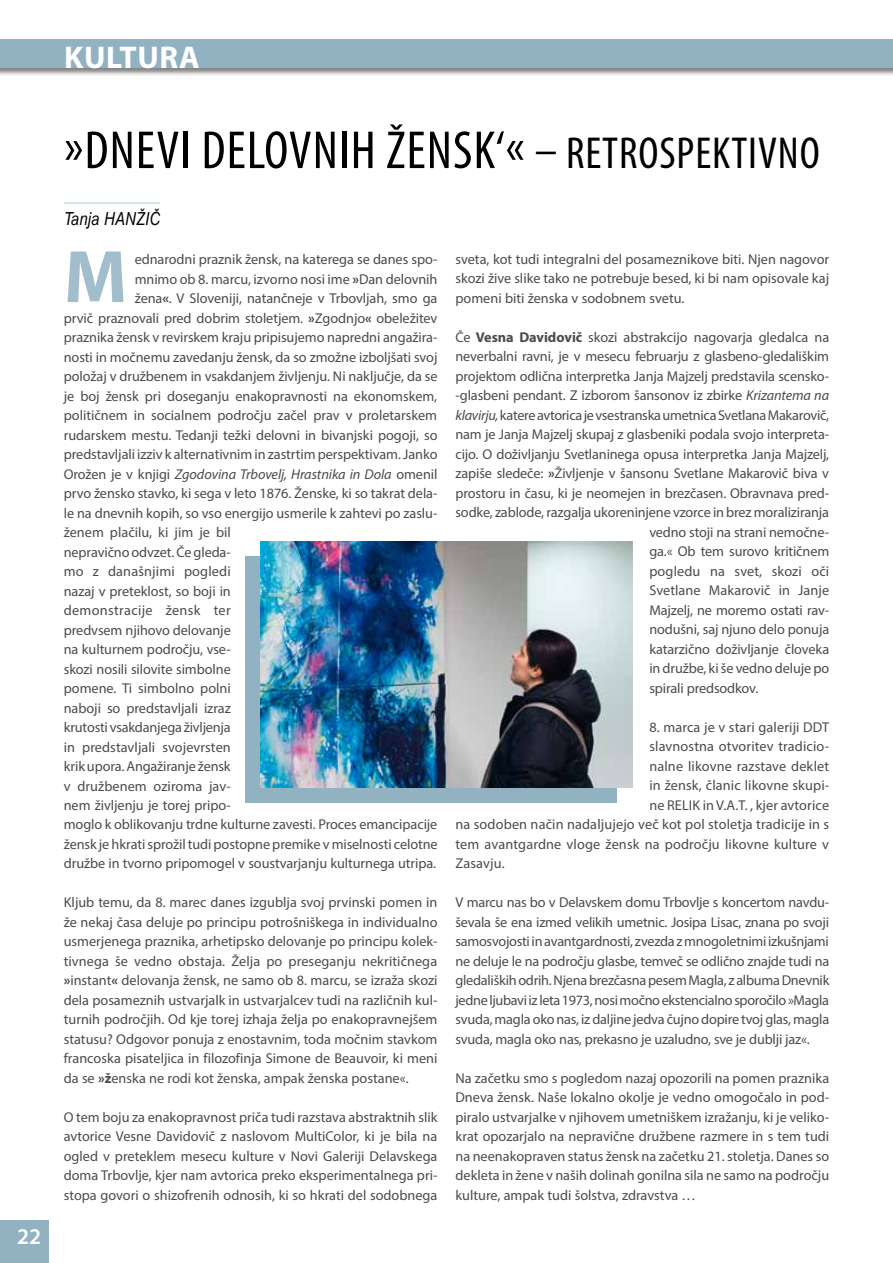
<style>
.page{position:relative;width:893px;height:1263px;background:#fff}
.page>*{position:absolute;margin:0;border:0;box-sizing:border-box;transform-origin:0 0}
.t1{font:700 75px "Myriad Pro";color:#a2bdcb}
.t2{font:condensed 54px "Myriad Pro";letter-spacing:.02em;color:#000}
.t3{font:700 31.5px "Myriad Pro";letter-spacing:.02em;color:#fff}
.t4{font:600 22.5px "Myriad Pro";color:#fff}
.t5{font:italic 18px "Arial Narrow";letter-spacing:.01em;color:#000}
.t6{font:14.25px/19.5px "Myriad Pro";letter-spacing:-.005em;color:#4b4b4d;text-align:justify}
.t7{font:italic 14.25px "Myriad Pro";letter-spacing:-.005em;color:#4b4b4d}
.t8{font:14.25px "Myriad Pro";letter-spacing:.025em;color:#4b4b4d}
.s1{font-size:45px}
.s2{font-weight:700}
.s3{font-style:normal}
.s4{font-style:italic}
</style>
<div class="page">
<div style="left:0;top:1220px;width:49px;height:43px;background:#92b2c1"></div>
<div style="left:0;top:39px;width:893px;height:38px;background:#000;opacity:.5"></div>
<div style="left:0;top:39px;width:893px;height:29px;background:#92b2c1"></div>
<div style="left:246px;top:556px;width:371px;height:247px;background:#92b2c1"></div>
<img style="left:261px;top:541px;width:371px;height:247px">
<hr style="left:64px;top:202px;width:96px;height:2px;background:#dae5eb">
<h3 class="t4" style="left:17px;top:1222px;width:26px">22</h3>
<h3 class="t3" style="left:64px;top:37px;width:137px">KULTURA</h3>
<h2 class="t2" style="left:64px;top:118px;width:757px">»DNEVI DELOVNIH ŽENSK‘« <span class="s1">– RETROSPEKTIVNO</span></h2>
<p class="t5" style="left:64px;top:206px;width:90px">Tanja HANŽIČ</p>
<h1 class="t1" style="left:64px;top:228px;width:65px">M</h1>
<p class="t6" style="left:135px;top:249px;width:304px">ednarodni praznik žensk, na katerega se danes spo-</p>
<p class="t6" style="left:135px;top:269px;width:304px">mnimo ob 8. marcu, izvorno nosi ime <span class="s2">»</span>Dan delovnih</p>
<p class="t6" style="left:135px;top:288px;width:304px">žena<span class="s2">«</span>. V Sloveniji, natančneje v Trbovljah, smo ga</p>
<p class="t6" style="left:64px;top:308px;width:375px">prvič praznovali pred dobrim stoletjem. <span class="s2">»</span>Zgodnjo<span class="s2">«</span> obeležitev</p>
<p class="t6" style="left:64px;top:327px;width:375px">praznika žensk v revirskem kraju pripisujemo napredni angažira-</p>
<p class="t6" style="left:64px;top:347px;width:375px">nosti in močnemu zavedanju žensk, da so zmožne izboljšati svoj</p>
<p class="t6" style="left:64px;top:366px;width:375px">položaj v družbenem in vsakdanjem življenju. Ni naključje, da se</p>
<p class="t6" style="left:64px;top:386px;width:375px">je boj žensk pri doseganju enakopravnosti na ekonomskem,</p>
<p class="t6" style="left:64px;top:405px;width:375px">političnem in socialnem področju začel prav v proletarskem</p>
<p class="t6" style="left:64px;top:425px;width:375px">rudarskem mestu. Tedanji težki delovni in bivanjski pogoji, so</p>
<p class="t6" style="left:64px;top:444px;width:375px">predstavljali izziv k alternativnim in zastrtim perspektivam. Janko</p>
<p class="t7" style="left:64px;top:465px;width:375px"><span class="s3">Orožen je v knjigi</span> Zgodovina Trbovelj, Hrastnika in Dola <span class="s3">omenil</span></p>
<p class="t6" style="left:64px;top:483px;width:375px">prvo žensko stavko, ki sega v leto 1876. Ženske, ki so takrat dela-</p>
<p class="t6" style="left:64px;top:503px;width:375px">le na dnevnih kopih, so vso energijo usmerile k zahtevi po zaslu-</p>
<p class="t6" style="left:64px;top:522px;width:169px">ženem plačilu, ki jim je bil</p>
<p class="t6" style="left:64px;top:542px;width:168px">nepravično odvzet. Če gleda-</p>
<p class="t6" style="left:64px;top:561px;width:169px">mo z današnjimi pogledi</p>
<p class="t6" style="left:64px;top:581px;width:169px">nazaj v preteklost, so boji in</p>
<p class="t8" style="left:64px;top:601px;width:168px">demonstracije žensk ter</p>
<p class="t6" style="left:64px;top:620px;width:169px">predvsem njihovo delovanje</p>
<p class="t6" style="left:64px;top:639px;width:169px">na kulturnem področju, vse-</p>
<p class="t6" style="left:64px;top:659px;width:169px">skozi nosili silovite simbolne</p>
<p class="t6" style="left:64px;top:678px;width:168px">pomene. Ti simbolno polni</p>
<p class="t6" style="left:64px;top:698px;width:169px">naboji so predstavljali izraz</p>
<p class="t6" style="left:64px;top:717px;width:168px">krutosti vsakdanjega življenja</p>
<p class="t6" style="left:64px;top:737px;width:169px">in predstavljali svojevrsten</p>
<p class="t6" style="left:64px;top:756px;width:168px">krik upora. Angažiranje žensk</p>
<p class="t6" style="left:64px;top:776px;width:169px">v družbenem oziroma jav-</p>
<p class="t6" style="left:64px;top:795px;width:169px">nem življenju je torej pripo-</p>
<p class="t6" style="left:64px;top:815px;width:375px">moglo k oblikovanju trdne kulturne zavesti. Proces emancipacije</p>
<p class="t6" style="left:64px;top:834px;width:375px">žensk je hkrati sprožil tudi postopne premike v miselnosti celotne</p>
<p class="t6" style="left:64px;top:854px;width:374px">družbe in tvorno pripomogel v soustvarjanju kulturnega utripa.</p>
<p class="t6" style="left:64px;top:893px;width:375px">Kljub temu, da 8. marec danes izgublja svoj prvinski pomen in že nekaj časa deluje po principu potrošniškega in individualno usmerjenega praznika, arhetipsko delovanje po principu kolek&shy;tivnega še vedno obstaja. Želja po preseganju nekritičnega <span class="s2">»</span>instant<span class="s2">«</span> delovanja žensk, ne samo ob 8. marcu, se izraža skozi dela posameznih ustvarjalk in ustvarjalcev tudi na različnih kul&shy;turnih področjih. Od kje torej izhaja želja po enakopravnejšem statusu? Odgovor ponuja z enostavnim, toda močnim stavkom francoska pisateljica in filozofinja Simone de Beauvoir, ki meni da se <span class="s2">»ž</span>enska ne rodi kot ženska, ampak ženska postane«.</p>
<p class="t6" style="left:64px;top:1107px;width:375px">O tem boju za enakopravnost priča tudi razstava abstraktnih slik avtorice Vesne Davidovič z naslovom MultiColor, ki je bila na ogled v preteklem mesecu kulture v Novi Galeriji Delavskega doma Trbovlje, kjer nam avtorica preko eksperimentalnega pri&shy;stopa govori o shizofrenih odnosih, ki so hkrati del sodobnega</p>
<p class="t6" style="left:455px;top:249px;width:375px">sveta, kot tudi integralni del posameznikove biti. Njen nagovor skozi žive slike tako ne potrebuje besed, ki bi nam opisovale kaj pomeni biti ženska v sodobnem svetu.</p>
<p class="t6" style="left:455px;top:327px;width:375px">Če <span class="s2">Vesna Davidovič</span> skozi abstrakcijo nagovarja gledalca na</p>
<p class="t6" style="left:455px;top:347px;width:375px">neverbalni ravni, je v mesecu februarju z glasbeno-gledališkim</p>
<p class="t6" style="left:455px;top:366px;width:375px">projektom odlična interpretka Janja Majzelj predstavila scensko-</p>
<p class="t6" style="left:455px;top:386px;width:375px">-glasbeni pendant. Z izborom šansonov iz zbirke <span class="s4">Krizantema na</span></p>
<p class="t6" style="left:455px;top:405px;width:375px"><span class="s4">klavirju,</span> katere avtorica je vsestranska umetnica Svetlana Makarovič,</p>
<p class="t6" style="left:455px;top:425px;width:375px">nam je Janja Majzelj skupaj z glasbeniki podala svojo interpreta-</p>
<p class="t6" style="left:455px;top:444px;width:375px">cijo. O doživljanju Svetlaninega opusa interpretka Janja Majzelj,</p>
<p class="t6" style="left:455px;top:463px;width:375px">zapiše sledeče: <span class="s2">»</span>Življenje v šansonu Svetlane Makarovič biva v</p>
<p class="t6" style="left:455px;top:483px;width:375px">prostoru in času, ki je neomejen in brezčasen. Obravnava pred-</p>
<p class="t6" style="left:455px;top:502px;width:375px">sodke, zablode, razgalja ukoreninjene vzorce in brez moraliziranja</p>
<p class="t6" style="left:649px;top:522px;width:181px">vedno stoji na strani nemočne-</p>
<p class="t6" style="left:649px;top:541px;width:181px">ga.« Ob tem surovo kritičnem</p>
<p class="t6" style="left:649px;top:561px;width:181px">pogledu na svet, skozi oči</p>
<p class="t6" style="left:649px;top:580px;width:181px">Svetlane Makarovič in Janje</p>
<p class="t6" style="left:649px;top:600px;width:181px">Majzelj, ne moremo ostati rav-</p>
<p class="t6" style="left:649px;top:619px;width:181px">nodušni, saj njuno delo ponuja</p>
<p class="t6" style="left:649px;top:639px;width:181px">katarzično doživljanje človeka</p>
<p class="t6" style="left:649px;top:658px;width:181px">in družbe, ki še vedno deluje po</p>
<p class="t6" style="left:649px;top:678px;width:110px">spirali predsodkov.</p>
<p class="t6" style="left:649px;top:717px;width:181px">8. marca je v stari galeriji DDT</p>
<p class="t6" style="left:649px;top:736px;width:181px">slavnostna otvoritev tradicio-</p>
<p class="t6" style="left:649px;top:756px;width:181px">nalne likovne razstave deklet</p>
<p class="t6" style="left:649px;top:775px;width:181px">in žensk, članic likovne skupi-</p>
<p class="t6" style="left:649px;top:795px;width:181px">ne RELIK in V.A.T. , kjer avtorice</p>
<p class="t6" style="left:455px;top:814px;width:375px">na sodoben način nadaljujejo več kot pol stoletja tradicije in s</p>
<p class="t6" style="left:455px;top:834px;width:375px">tem avantgardne vloge žensk na področju likovne kulture v</p>
<p class="t6" style="left:455px;top:853px;width:51px">Zasavju.</p>
<p class="t6" style="left:455px;top:892px;width:375px">V marcu nas bo v Delavskem domu Trbovlje s koncertom navdu&shy;ševala še ena izmed velikih umetnic. Josipa Lisac, znana po svoji samosvojosti in avantgardnosti, zvezda z mnogoletnimi izkušnjami ne deluje le na področju glasbe, temveč se odlično znajde tudi na gledaliških odrih. Njena brezčasna pesem Magla, z albuma Dnevnik jedne ljubavi iz leta 1973, nosi močno ekstencialno sporočilo »Magla svuda, magla oko nas, iz daljine jedva čujno dopire tvoj glas, magla svuda, magla oko nas, prekasno je uzaludno, sve je dublji jaz«.</p>
<p class="t6" style="left:455px;top:1068px;width:375px">Na začetku smo s pogledom nazaj opozorili na pomen praznika Dneva žensk. Naše lokalno okolje je vedno omogočalo in pod&shy;piralo ustvarjalke v njihovem umetniškem izražanju, ki je veliko&shy;krat opozarjalo na nepravične družbene razmere in s tem tudi na neenakopraven status žensk na začetku 21. stoletja. Danes so dekleta in žene v naših dolinah gonilna sila ne samo na področju kulture, ampak tudi šolstva, zdravstva …</p>
</div>
